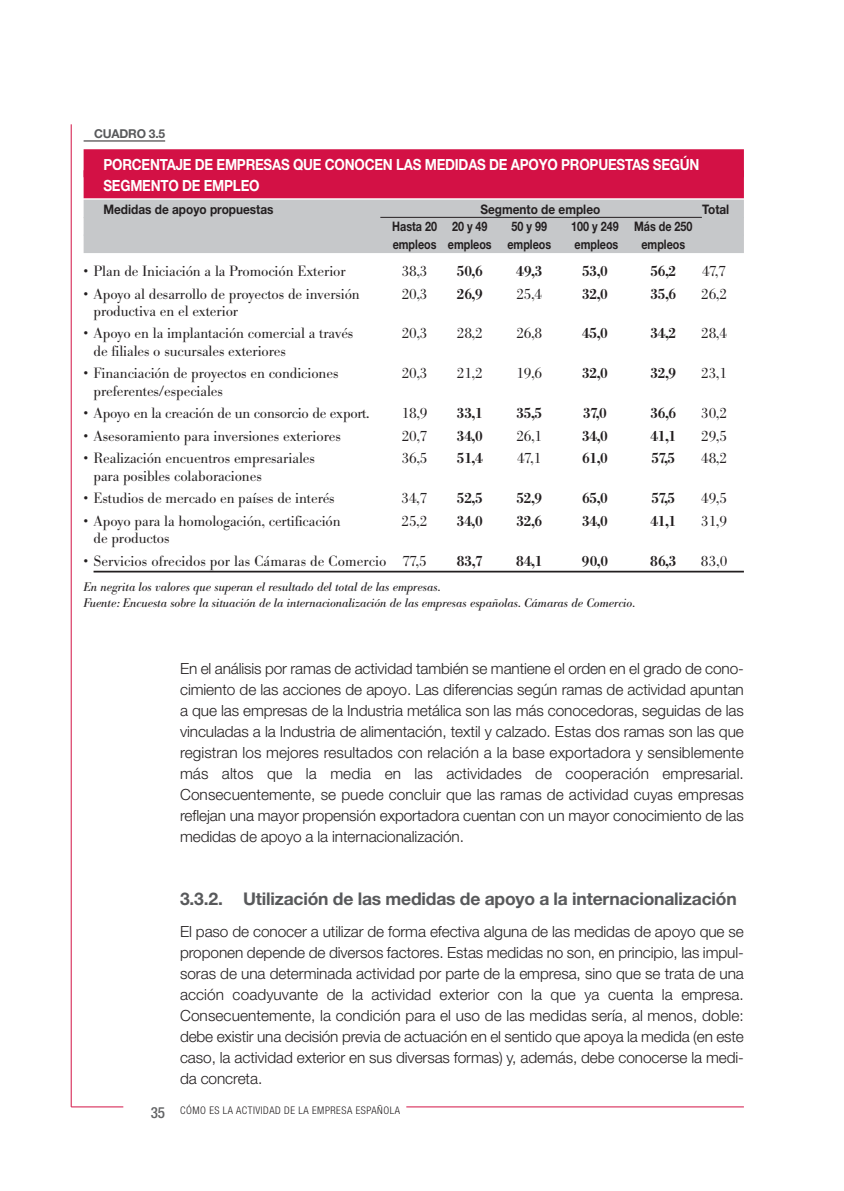
<style>
.page{position:relative;width:844px;height:1191px;background:#fff}
.page>*{position:absolute;margin:0;border:0;box-sizing:border-box;transform-origin:0 0}
.t1{font:700 17.5px "Helvetica Neue";letter-spacing:-.01em;color:#58595b}
.t2{font:300 15.4px/21px "Helvetica Neue";letter-spacing:-.005em;color:#231f20;text-align:justify}
.t3{font:700 15.4px/21px "Helvetica Neue";letter-spacing:-.015em;color:#fff;scale:.87 1}
.t4{font:300 14.7px "Bodoni BE";letter-spacing:-.01em;color:#231f20}
.t5{font:500 14.7px "Bodoni BE";letter-spacing:-.01em;color:#231f20}
.t6{font:700 13.12px "Helvetica Neue";color:#231f20;scale:.82 1}
.t7{font:700 13.12px "Helvetica Neue";color:#231f20;scale:.9 1}
.t8{font:italic 12.25px/15.8px "Bodoni BE";letter-spacing:-.005em;color:#231f20}
.t9{font:700 12.25px "Helvetica Neue";letter-spacing:-.015em;color:#58595b}
.t10{font:300 condensed 10.5px "Helvetica Neue";letter-spacing:.05em;color:#231f20}
.s1{font-weight:500;font-size:15.4px;color:#636466}
</style>
<div class="page">
<hr style="left:71px;top:124px;width:1px;height:982px;background:#d31145">
<hr style="left:71px;top:1106px;width:52px;height:1px;background:#d31145">
<hr style="left:406px;top:1106px;width:337px;height:1px;background:#d31145">
<hr style="left:84px;top:141px;width:81px;height:1px;background:#231f20">
<div style="left:84px;top:149px;width:659px;height:28px;background:#d31145"></div>
<div style="left:84px;top:170px;width:659px;height:28px;background:#d31145"></div>
<div style="left:84px;top:200px;width:659px;height:18px;background:#c6c8ca"></div>
<div style="left:84px;top:217px;width:659px;height:18px;background:#c6c8ca"></div>
<div style="left:84px;top:235px;width:659px;height:18px;background:#c6c8ca"></div>
<hr style="left:93px;top:571px;width:650px;height:1px;background:#231f20">
<hr style="left:380px;top:217px;width:321px;height:1px;background:#231f20">
<p class="t9" style="left:94px;top:130px;width:72px">CUADRO 3.5</p>
<p class="t3" style="left:103px;top:155px;width:686px">PORCENTAJE DE EMPRESAS QUE CONOCEN LAS MEDIDAS DE APOYO PROPUESTAS SEGÚN<br>SEGMENTO DE EMPLEO</p>
<p class="t7" style="left:103px;top:204px;width:190px">Medidas de apoyo propuestas</p>
<p class="t7" style="left:480px;top:204px;width:135px">Segmento de empleo</p>
<p class="t7" style="left:702px;top:204px;width:32px">Total</p>
<p class="t6" style="left:392px;top:222px;width:118px">Hasta 20 20 y 49</p>
<p class="t6" style="left:511px;top:222px;width:45px">50 y 99</p>
<p class="t6" style="left:571px;top:222px;width:149px">100 y 249 Más de 250</p>
<p class="t6" style="left:392px;top:239px;width:195px">empleos empleos empleos</p>
<p class="t6" style="left:574px;top:239px;width:55px">empleos</p>
<p class="t6" style="left:641px;top:239px;width:55px">empleos</p>
<p class="t4" style="left:84px;top:265px;width:263px">• Plan de Iniciación a la Promoción Exterior</p>
<p class="t4" style="left:401px;top:265px;width:27px">38,3</p>
<p class="t5" style="left:456px;top:265px;width:27px">50,6</p>
<p class="t5" style="left:516px;top:265px;width:28px">49,3</p>
<p class="t5" style="left:582px;top:265px;width:27px">53,0</p>
<p class="t5" style="left:650px;top:265px;width:27px">56,2</p>
<p class="t4" style="left:702px;top:265px;width:26px">47,7</p>
<p class="t4" style="left:84px;top:288px;width:278px">• Apoyo al desarrollo de proyectos de inversión</p>
<p class="t4" style="left:401px;top:288px;width:27px">20,3</p>
<p class="t5" style="left:456px;top:288px;width:27px">26,9</p>
<p class="t4" style="left:516px;top:288px;width:27px">25,4</p>
<p class="t5" style="left:582px;top:288px;width:27px">32,0</p>
<p class="t5" style="left:650px;top:288px;width:27px">35,6</p>
<p class="t4" style="left:701px;top:288px;width:27px">26,2</p>
<p class="t4" style="left:93px;top:305px;width:146px">productiva en el exterior</p>
<p class="t4" style="left:84px;top:328px;width:271px">• Apoyo en la implantación comercial a través</p>
<p class="t4" style="left:401px;top:328px;width:27px">20,3</p>
<p class="t4" style="left:456px;top:328px;width:27px">28,2</p>
<p class="t4" style="left:516px;top:328px;width:27px">26,8</p>
<p class="t5" style="left:582px;top:328px;width:27px">45,0</p>
<p class="t5" style="left:650px;top:328px;width:27px">34,2</p>
<p class="t4" style="left:701px;top:328px;width:27px">28,4</p>
<p class="t4" style="left:93px;top:345px;width:194px">de filiales o sucursales exteriores</p>
<p class="t4" style="left:84px;top:368px;width:256px">• Financiación de proyectos en condiciones</p>
<p class="t4" style="left:401px;top:368px;width:27px">20,3</p>
<p class="t4" style="left:456px;top:368px;width:27px">21,2</p>
<p class="t4" style="left:516px;top:368px;width:27px">19,6</p>
<p class="t5" style="left:582px;top:368px;width:27px">32,0</p>
<p class="t5" style="left:650px;top:368px;width:27px">32,9</p>
<p class="t4" style="left:701px;top:368px;width:27px">23,1</p>
<p class="t4" style="left:93px;top:385px;width:131px">preferentes/especiales</p>
<p class="t4" style="left:84px;top:408px;width:287px">• Apoyo en la creación de un consorcio de export.</p>
<p class="t4" style="left:401px;top:408px;width:27px">18,9</p>
<p class="t5" style="left:456px;top:408px;width:27px">33,1</p>
<p class="t5" style="left:516px;top:408px;width:27px">35,5</p>
<p class="t5" style="left:583px;top:408px;width:25px">37,0</p>
<p class="t5" style="left:650px;top:408px;width:27px">36,6</p>
<p class="t4" style="left:701px;top:408px;width:27px">30,2</p>
<p class="t4" style="left:84px;top:430px;width:259px">• Asesoramiento para inversiones exteriores</p>
<p class="t4" style="left:401px;top:430px;width:27px">20,7</p>
<p class="t5" style="left:456px;top:430px;width:27px">34,0</p>
<p class="t4" style="left:516px;top:430px;width:27px">26,1</p>
<p class="t5" style="left:582px;top:430px;width:27px">34,0</p>
<p class="t5" style="left:650px;top:430px;width:27px">41,1</p>
<p class="t4" style="left:701px;top:430px;width:27px">29,5</p>
<p class="t4" style="left:84px;top:453px;width:233px">• Realización encuentros empresariales</p>
<p class="t4" style="left:401px;top:453px;width:27px">36,5</p>
<p class="t5" style="left:456px;top:453px;width:27px">51,4</p>
<p class="t4" style="left:517px;top:453px;width:26px">47,1</p>
<p class="t5" style="left:582px;top:453px;width:27px">61,0</p>
<p class="t5" style="left:651px;top:453px;width:25px">57,5</p>
<p class="t4" style="left:701px;top:453px;width:27px">48,2</p>
<p class="t4" style="left:93px;top:470px;width:170px">para posibles colaboraciones</p>
<p class="t4" style="left:84px;top:493px;width:252px">• Estudios de mercado en países de interés</p>
<p class="t4" style="left:401px;top:493px;width:27px">34,7</p>
<p class="t5" style="left:456px;top:493px;width:27px">52,5</p>
<p class="t5" style="left:516px;top:493px;width:27px">52,9</p>
<p class="t5" style="left:582px;top:493px;width:27px">65,0</p>
<p class="t5" style="left:651px;top:493px;width:25px">57,5</p>
<p class="t4" style="left:701px;top:493px;width:27px">49,5</p>
<p class="t4" style="left:84px;top:515px;width:258px">• Apoyo para la homologación, certificación</p>
<p class="t4" style="left:401px;top:515px;width:27px">25,2</p>
<p class="t5" style="left:456px;top:515px;width:27px">34,0</p>
<p class="t5" style="left:516px;top:515px;width:27px">32,6</p>
<p class="t5" style="left:582px;top:515px;width:27px">34,0</p>
<p class="t5" style="left:650px;top:515px;width:27px">41,1</p>
<p class="t4" style="left:701px;top:515px;width:27px">31,9</p>
<p class="t4" style="left:93px;top:533px;width:78px">de productos</p>
<p class="t4" style="left:84px;top:555px;width:345px">• Servicios ofrecidos por las Cámaras de Comercio 77,5</p>
<p class="t5" style="left:456px;top:555px;width:28px">83,7</p>
<p class="t5" style="left:516px;top:555px;width:28px">84,1</p>
<p class="t5" style="left:581px;top:555px;width:28px">90,0</p>
<p class="t5" style="left:650px;top:555px;width:28px">86,3</p>
<p class="t4" style="left:700px;top:555px;width:28px">83,0</p>
<p class="t8" style="left:84px;top:581px;width:553px">En negrita los valores que superan el resultado del total de las empresas.<br>Fuente: Encuesta sobre la situación de la internacionalización de las empresas españolas. Cámaras de Comercio.</p>
<p class="t2" style="left:180px;top:659px;width:565px">En el análisis por ramas de actividad también se mantiene el orden en el grado de cono&shy;cimiento de las acciones de apoyo. Las diferencias según ramas de actividad apuntan a que las empresas de la Industria metálica son las más conocedoras, seguidas de las vinculadas a la Industria de alimentación, textil y calzado. Estas dos ramas son las que registran los mejores resultados con relación a la base exportadora y sensiblemente más altos que la media en las actividades de cooperación empresarial.<br>Consecuentemente, se puede concluir que las ramas de actividad cuyas empresas reflejan una mayor propensión exportadora cuentan con un mayor conocimiento de las medidas de apoyo a la internacionalización.</p>
<p class="t1" style="left:180px;top:892px;width:558px">3.3.2. Utilización de las medidas de apoyo a la internacionalización</p>
<p class="t2" style="left:180px;top:922px;width:565px">El paso de conocer a utilizar de forma efectiva alguna de las medidas de apoyo que se proponen depende de diversos factores. Estas medidas no son, en principio, las impul&shy;soras de una determinada actividad por parte de la empresa, sino que se trata de una acción coadyuvante de la actividad exterior con la que ya cuenta la empresa.<br>Consecuentemente, la condición para el uso de las medidas sería, al menos, doble: debe existir una decisión previa de actuación en el sentido que apoya la medida (en este caso, la actividad exterior en sus diversas formas) y, además, debe conocerse la medi&shy;da concreta.</p>
<p class="t10" style="left:151px;top:1106px;width:251px"><span class="s1">35</span> CÓMO ES LA ACTIVIDAD DE LA EMPRESA ESPAÑOLA</p>
</div>
